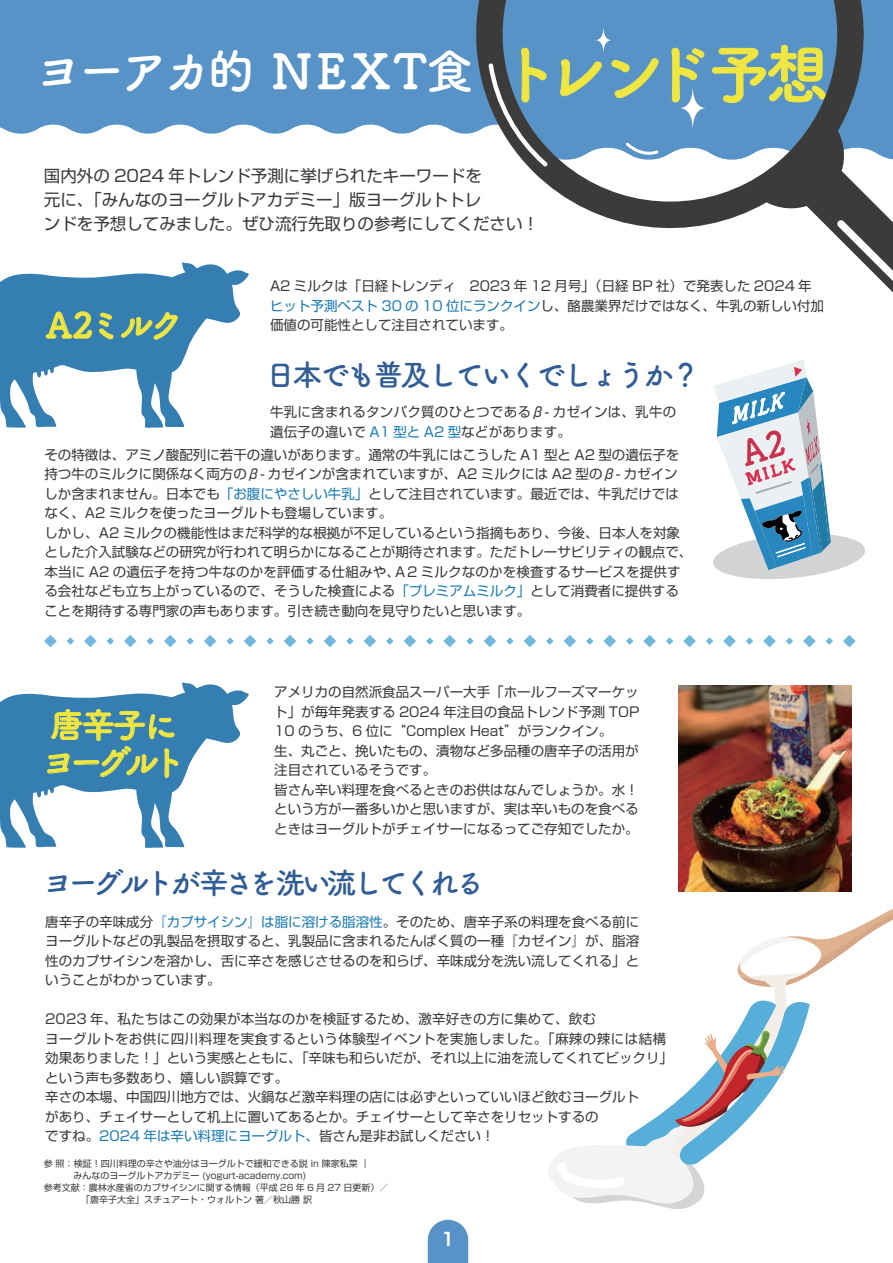
<style>
.page{position:relative;width:893px;height:1263px;background:#fff}
.page>*{position:absolute;margin:0;border:0;box-sizing:border-box;transform-origin:0 0}
.t1{font:700 64.95px "Apple Tsuku B Rd Gothic";letter-spacing:-.12em;color:#efe641}
.t2{font:700 48px "Apple Tsuku B Rd Gothic";letter-spacing:-.14em;color:#fff}
.t3{font:700 34.5px/37.5px "Apple Tsuku B Rd Gothic";letter-spacing:-.2em;color:#efe641}
.t4{font:700 34.5px "Apple Tsuku B Rd Gothic";letter-spacing:-.1em;color:#efe641}
.t5{font:700 30px "Apple Tsuku B Rd Gothic";letter-spacing:-.15em;color:#315d97}
.t6{font:700 30px "Apple Tsuku B Rd Gothic";letter-spacing:-.1em;color:#315d97}
.t7{font:700 18px "Shin Go Pro De";color:#fff}
.t8{font:16.5px/24px "Shin Go Pro";color:#3d3b3a}
.t9{font:13.5px/19.5px "Shin Go Pro";color:#3d3b3a}
.t10{font:13.5px/19.5px "Shin Go Pro";letter-spacing:.02em;color:#3d3b3a}
.t11{font:9px "Shin Go Pro";color:#3d3b3a}
.s1{color:#1d7cb6}
</style>
<div class="page">
<img style="left:678px;top:685px;width:174px;height:206px">
<svg style="left:713px;top:360px;width:152px;height:219px"></svg>
<svg style="left:44px;top:635px;width:13px;height:12px"></svg>
<svg style="left:67px;top:637px;width:7px;height:8px"></svg>
<svg style="left:84px;top:635px;width:13px;height:12px"></svg>
<svg style="left:107px;top:637px;width:7px;height:8px"></svg>
<svg style="left:124px;top:635px;width:13px;height:12px"></svg>
<svg style="left:147px;top:637px;width:7px;height:8px"></svg>
<svg style="left:164px;top:635px;width:12px;height:12px"></svg>
<svg style="left:186px;top:637px;width:8px;height:8px"></svg>
<svg style="left:204px;top:635px;width:12px;height:12px"></svg>
<svg style="left:226px;top:637px;width:8px;height:8px"></svg>
<svg style="left:244px;top:635px;width:12px;height:12px"></svg>
<svg style="left:266px;top:637px;width:8px;height:8px"></svg>
<svg style="left:284px;top:635px;width:12px;height:12px"></svg>
<svg style="left:306px;top:637px;width:8px;height:8px"></svg>
<svg style="left:324px;top:635px;width:12px;height:12px"></svg>
<svg style="left:346px;top:637px;width:8px;height:8px"></svg>
<svg style="left:364px;top:635px;width:12px;height:12px"></svg>
<svg style="left:386px;top:637px;width:8px;height:8px"></svg>
<svg style="left:404px;top:635px;width:12px;height:12px"></svg>
<svg style="left:426px;top:637px;width:7px;height:8px"></svg>
<svg style="left:443px;top:635px;width:13px;height:12px"></svg>
<svg style="left:466px;top:637px;width:8px;height:8px"></svg>
<svg style="left:484px;top:635px;width:12px;height:12px"></svg>
<svg style="left:506px;top:637px;width:8px;height:8px"></svg>
<svg style="left:524px;top:635px;width:12px;height:12px"></svg>
<svg style="left:546px;top:637px;width:8px;height:8px"></svg>
<svg style="left:563px;top:635px;width:13px;height:12px"></svg>
<svg style="left:586px;top:637px;width:7px;height:8px"></svg>
<svg style="left:603px;top:635px;width:13px;height:12px"></svg>
<svg style="left:626px;top:637px;width:7px;height:8px"></svg>
<svg style="left:643px;top:635px;width:13px;height:12px"></svg>
<svg style="left:666px;top:637px;width:7px;height:8px"></svg>
<svg style="left:683px;top:635px;width:13px;height:12px"></svg>
<svg style="left:706px;top:637px;width:7px;height:8px"></svg>
<svg style="left:723px;top:635px;width:13px;height:12px"></svg>
<svg style="left:746px;top:637px;width:7px;height:8px"></svg>
<svg style="left:763px;top:635px;width:13px;height:12px"></svg>
<svg style="left:786px;top:637px;width:7px;height:8px"></svg>
<svg style="left:803px;top:635px;width:13px;height:12px"></svg>
<svg style="left:826px;top:637px;width:7px;height:8px"></svg>
<svg style="left:843px;top:635px;width:13px;height:12px"></svg>
<svg style="left:548px;top:908px;width:345px;height:301px"></svg>
<div style="left:0;top:0;width:457px;height:134px;background:#5793c6"></div>
<svg style="left:428px;top:1220px;width:40px;height:43px;background:#669dcb"></svg>
<svg style="left:457px;top:0;width:436px;height:237px;fill:#5793c6"></svg>
<svg style="left:837px;top:220px;width:56px;height:73px"></svg>
<svg style="left:486px;top:26px;width:66px;height:145px"></svg>
<svg style="left:679px;top:85px;width:28px;height:46px"></svg>
<svg style="left:623px;top:140px;width:38px;height:16px"></svg>
<svg style="left:595px;top:26px;width:17px;height:28px"></svg>
<svg style="left:0;top:262px;width:249px;height:166px"></svg>
<svg style="left:0;top:682px;width:249px;height:166px"></svg>
<h2 class="t2" style="left:34px;top:33px;width:479px">ヨーアカ的 ＮＥＸＴ食　</h2>
<h1 class="t1" style="left:498px;top:23px;width:334px">トレンド予想</h1>
<p class="t8" style="left:44px;top:162px;width:496px">国内外の 2024 年トレンド予測に挙げられたキーワードを<br>元に、「みんなのヨーグルトアカデミー」版ヨーグルトトレ<br>ンドを予想してみました。ぜひ流行先取りの参考にしてください！</p>
<h3 class="t4" style="left:46px;top:298px;width:140px">A2ミルク</h3>
<p class="t9" style="left:270px;top:275px;width:555px">A2 ミルクは「日経トレンディ　2023 年 12 月号」（日経 BP 社）で発表した 2024 年<span class="s1">ヒット予測ベスト 30 の 10 位にランクイン</span>し、酪農業界だけではなく、牛乳の新しい付加価値の可能性として注目されています。</p>
<h3 class="t6" style="left:266px;top:351px;width:436px">日本でも普及していくでしょうか？</h3>
<p class="t10" style="left:270px;top:401px;width:408px">牛乳に含まれるタンパク質のひとつであるβ- カゼインは、乳牛の遺伝子の違いで <span class="s1">A1 型と A2 型</span>などがあります。</p>
<p class="t9" style="left:44px;top:443px;width:649px">その特徴は、アミノ酸配列に若干の違いがあります。通常の牛乳にはこうした A1 型と A2 型の遺伝子を持つ牛のミルクに関係なく両方のβ- カゼインが含まれていますが、A2 ミルクには A2 型のβ- カゼインしか含まれません。日本でも<span class="s1">「お腹にやさしい牛乳」</span>として注目されています。最近では、牛乳だけではなく、A2 ミルクを使ったヨーグルトも登場しています。<br>しかし、A2 ミルクの機能性はまだ科学的な根拠が不足しているという指摘もあり、今後、日本人を対象とした介入試験などの研究が行われて明らかになることが期待されます。ただトレーサビリティの観点で、本当に A2 の遺伝子を持つ牛なのかを評価する仕組みや、Ａ2 ミルクなのかを検査するサービスを提供する会社なども立ち上がっているので、そうした検査による<span class="s1">「プレミアムミルク」</span>として消費者に提供することを期待する専門家の声もあります。引き続き動向を見守りたいと思います。</p>
<p class="t9" style="left:274px;top:681px;width:367px">アメリカの自然派食品スーパー大手「ホールフーズマーケット」が毎年発表する 2024 年注目の食品トレンド予測 TOP<br>10 のうち、6 位に“Complex Heat”がランクイン。<br>生、丸ごと、挽いたもの、漬物など多品種の唐辛子の活用が注目されているそうです。<br>皆さん辛い料理を食べるときのお供はなんでしょうか。水！という方が一番多いかと思いますが、実は辛いものを食べるときはヨーグルトがチェイサーになるってご存知でしたか。</p>
<h3 class="t5" style="left:43px;top:859px;width:443px">ヨーグルトが辛さを洗い流してくれる</h3>
<p class="t9" style="left:45px;top:910px;width:596px;text-align:justify">唐辛子の辛味成分<span class="s1">『カプサイシン』は脂に溶ける脂溶性</span>。そのため、唐辛子系の料理を食べる前にヨーグルトなどの乳製品を摂取すると、乳製品に含まれるたんぱく質の一種『カゼイン』が、脂溶性のカプサイシンを溶かし、舌に辛さを感じさせるのを和らげ、辛味成分を洗い流してくれる」ということがわかっています。</p>
<p class="t9" style="left:45px;top:1008px;width:629px">2023 年、私たちはこの効果が本当なのかを検証するため、激辛好きの方に集めて、飲む<br>ヨーグルトをお供に四川料理を実食するという体験型イベントを実施しました。「麻辣の辣には結構効果ありました！」という実感とともに、「辛味も和らいだが、それ以上に油を流してくれてビックリ」という声も多数あり、嬉しい誤算です。<br>辛さの本場、中国四川地方では、火鍋など激辛料理の店には必ずといっていいほど飲むヨーグルト<br>があり、チェイサーとして机上に置いてあるとか。チェイサーとして辛さをリセットするの<br>ですね。<span class="s1">2024 年は辛い料理にヨーグルト、</span>皆さん是非お試しください！</p>
<h3 class="t3" style="left:42px;top:704px;width:146px">唐辛子にヨーグルト</h3>
<p class="t11" style="left:44px;top:1156px;width:327px">参 照：検証！四川料理の辛さや油分はヨーグルトで緩和できる説 in 陳家私菜 ｜</p>
<p class="t11" style="left:74px;top:1168px;width:234px">みんなのヨーグルトアカデミー (yogurt-academy.com)</p>
<p class="t11" style="left:44px;top:1180px;width:346px">参考文献：農林水産省のカプサイシンに関する情報（平成 26 年 6 月 27 日更新）／</p>
<p class="t11" style="left:81px;top:1192px;width:232px">「唐辛子大全」スチュアート・ウォルトン 著／秋山勝 訳</p>
<h3 class="t7" style="left:441px;top:1224px;width:15px">1</h3>
</div>
